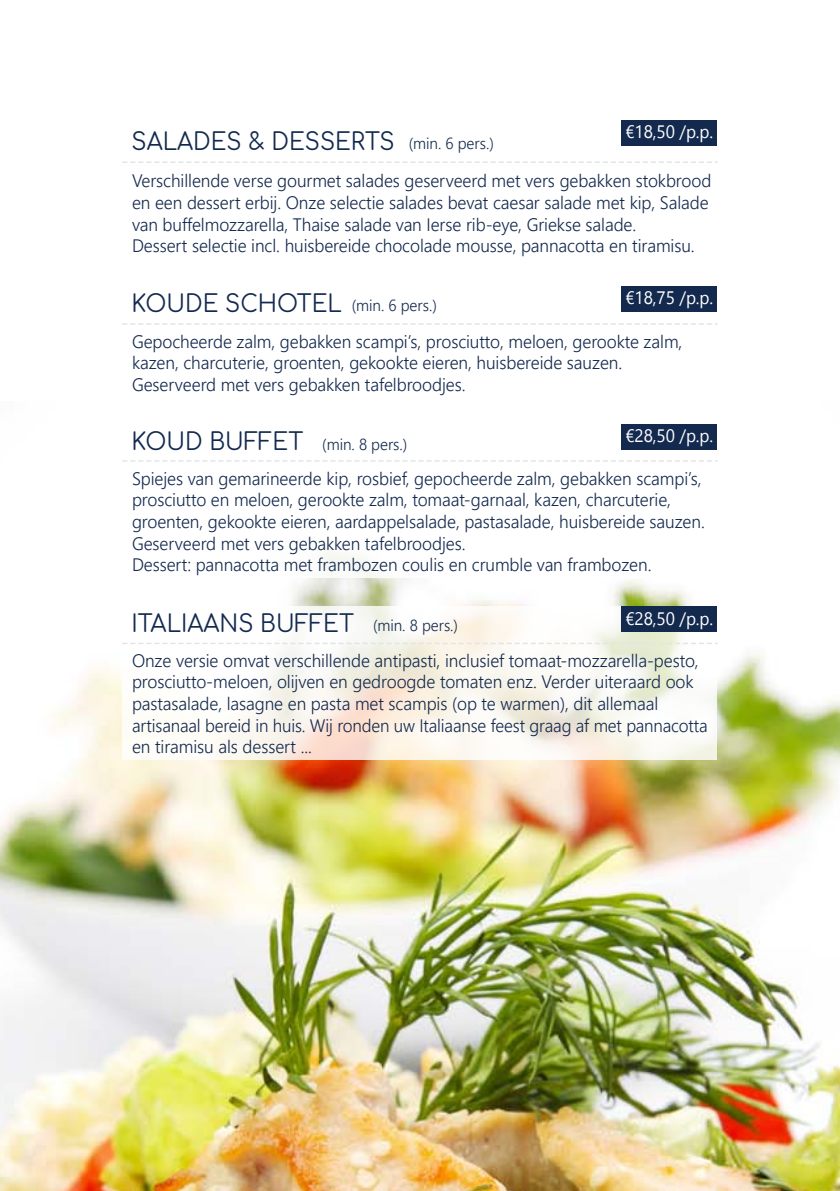
<style>
.page{position:relative;width:840px;height:1191px;background:#fff}
.page>*{position:absolute;margin:0;border:0;box-sizing:border-box;transform-origin:0 0}
.t1{font:24px "Comfortaa";color:#13294e;scale:.95 1}
.t2{font:300 18px/21.6px "Segoe UI";letter-spacing:-.005em;color:#13294e}
.t3{font:18px "Segoe UI";letter-spacing:-.005em;color:#fff;scale:.95 1}
.t4{font:300 16px "Segoe UI";letter-spacing:-.005em;color:#13294e}
.s1{font-family:"Segoe UI";font-weight:300;font-size:16px}
.s2{font-family:"Comfortaa";font-weight:400;font-size:24px}
</style>
<div class="page">
<img style="left:0;top:424px;width:839px;height:767px">
<div style="left:123px;top:424px;width:593px;height:154px;background:#fff"></div>
<svg style="left:123px;top:606px;width:593px;height:154px;fill:#fcf9f5"></svg>
<svg style="left:123px;top:161px;width:593px;height:2px"></svg>
<svg style="left:123px;top:323px;width:593px;height:2px"></svg>
<svg style="left:123px;top:460px;width:593px;height:2px"></svg>
<svg style="left:123px;top:642px;width:593px;height:2px"></svg>
<div style="left:621px;top:120px;width:95px;height:26px;background:#13294e"></div>
<div style="left:621px;top:424px;width:95px;height:26px;background:#13294e"></div>
<div style="left:621px;top:606px;width:95px;height:26px;background:#13294e"></div>
<div style="left:621px;top:286px;width:95px;height:25px;background:#13294e"></div>
<h1 class="t1" style="left:131px;top:119px;width:382px">SALADES &amp; DESSERTS <span class="s1">(min. 6 pers.)</span></h1>
<p class="t3" style="left:625px;top:117px;width:94px">€18,50 /p.p.</p>
<p class="t2" style="left:132px;top:170px;width:580px">Verschillende verse gourmet salades geserveerd met vers gebakken stokbrood en een dessert erbij. Onze selectie salades bevat caesar salade met kip, Salade van buffelmozzarella, Thaise salade van Ierse rib-eye, Griekse salade.<br>Dessert selectie incl. huisbereide chocolade mousse, pannacotta en tiramisu.</p>
<p class="t3" style="left:625px;top:283px;width:94px">€18,75 /p.p.</p>
<h1 class="t1" style="left:131px;top:281px;width:223px">KOUDE SCHOTEL</h1>
<p class="t2" style="left:132px;top:330px;width:551px">Gepocheerde zalm, gebakken scampi’s, prosciutto, meloen, gerookte zalm, kazen, charcuterie, groenten, gekookte eieren, huisbereide sauzen.<br>Geserveerd met vers gebakken tafelbroodjes.</p>
<p class="t4" style="left:351px;top:292px;width:86px">(min. 6 pers.)</p>
<p class="t4" style="left:131px;top:431px;width:277px"><span class="s2">KOUD BUFFET</span> (min. 8 pers.)</p>
<p class="t3" style="left:625px;top:421px;width:94px">€28,50 /p.p.</p>
<p class="t2" style="left:132px;top:467px;width:574px">Spiejes van gemarineerde kip, rosbief, gepocheerde zalm, gebakken scampi’s, prosciutto en meloen, gerookte zalm, tomaat-garnaal, kazen, charcuterie, groenten, gekookte eieren, aardappelsalade, pastasalade, huisbereide sauzen.<br>Geserveerd met vers gebakken tafelbroodjes.<br>Dessert: pannacotta met frambozen coulis en crumble van frambozen.</p>
<p class="t3" style="left:625px;top:604px;width:94px">€28,50 /p.p.</p>
<h1 class="t1" style="left:131px;top:602px;width:235px">ITALIAANS BUFFET</h1>
<p class="t2" style="left:132px;top:649px;width:577px">Onze versie omvat verschillende antipasti, inclusief tomaat-mozzarella-pesto, prosciutto-meloen, olijven en gedroogde tomaten enz. Verder uiteraard ook pastasalade, lasagne en pasta met scampis (op te warmen), dit allemaal artisanaal bereid in huis. Wij ronden uw Italiaanse feest graag af met pannacotta en tiramisu als dessert ...</p>
<p class="t4" style="left:373px;top:613px;width:86px">(min. 8 pers.)</p>
</div>
